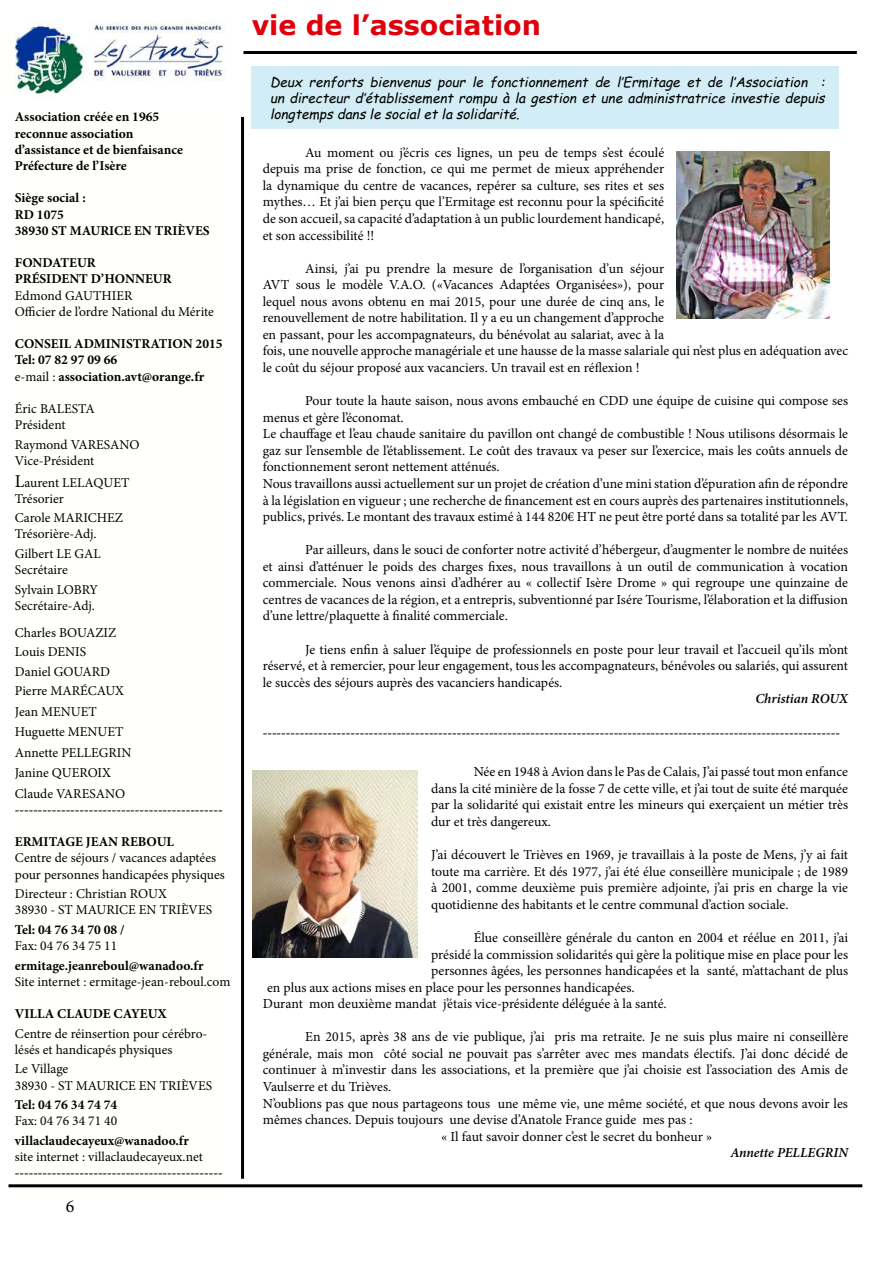
<style>
.page{position:relative;width:893px;height:1263px;background:#fff}
.page>*{position:absolute;margin:0;border:0;box-sizing:border-box;transform-origin:0 0}
.t1{font:700 27px "Verdana";color:#e0000b}
.t2{font:18px "Minion Pro";color:#000}
.t3{font:13.8px/16.5px "Minion Pro";color:#000;text-align:justify}
.t4{font:italic 600 13.8px "Minion Pro";color:#000}
.t5{font:13.5px/16.2px "Minion Pro";color:#000}
.t6{font:700 13.5px/16.2px "Minion Pro";color:#000}
.t7{font:italic 13.5px/16.2px "Comic Sans MS";color:#000;text-align:justify}
.s1{font-weight:400}
.s2{font-size:18px}
</style>
<div class="page">
<div style="left:252px;top:66px;width:587px;height:63px;background:#d2edf5"></div>
<img style="left:677px;top:151px;width:152px;height:168px">
<img style="left:252px;top:770px;width:166px;height:188px">
<img style="left:16px;top:21px;width:209px;height:73px">
<hr style="left:243px;top:51px;width:614px;height:3px;background:#000">
<hr style="left:9px;top:1184px;width:853px;height:3px;background:#000">
<hr style="left:241px;top:117px;width:3px;height:1062px;background:#000">
<p class="t6" style="left:15px;top:109px;width:170px">Association créée en 1965 reconnue association d’assistance et de bienfaisance<br>Préfecture de l’Isère</p>
<p class="t6" style="left:15px;top:190px;width:196px">Siège social :<br>RD 1075<br>38930 ST MAURICE EN TRIÈVES</p>
<p class="t6" style="left:15px;top:255px;width:158px">FONDATEUR<br>PRÉSIDENT D’HONNEUR</p>
<p class="t5" style="left:15px;top:287px;width:201px">Edmond GAUTHIER<br>Officier de l’ordre National du Mérite</p>
<p class="t6" style="left:15px;top:336px;width:209px">CONSEIL ADMINISTRATION 2015<br>Tel: 07 82 97 09 66<br><span class="s1">e-mail :</span> association.avt@orange.fr</p>
<p class="t5" style="left:15px;top:401px;width:81px">Éric BALESTA<br>Président</p>
<p class="t5" style="left:15px;top:436px;width:126px">Raymond VARESANO<br>Vice-Président</p>
<p class="t5" style="left:15px;top:474px;width:116px"><span class="s2">L</span>aurent LELAQUET<br>Trésorier</p>
<p class="t5" style="left:15px;top:510px;width:110px">Carole MARICHEZ<br>Trésorière-Adj.</p>
<p class="t5" style="left:15px;top:546px;width:87px">Gilbert LE GAL<br>Secrétaire</p>
<p class="t5" style="left:15px;top:581px;width:85px">Sylvain LOBRY<br>Secrétaire-Adj.</p>
<p class="t5" style="left:15px;top:623px;width:118px;line-height:20.1px">Charles BOUAZIZ<br>Louis DENIS<br>Daniel GOUARD<br>Pierre MARÉCAUX<br>Jean MENUET<br>Huguette MENUET<br>Annette PELLEGRIN<br>Janine QUEROIX<br>Claude VARESANO</p>
<p class="t6" style="left:15px;top:801px;width:209px">---------------------------------------------</p>
<p class="t6" style="left:15px;top:834px;width:161px">ERMITAGE JEAN REBOUL</p>
<p class="t5" style="left:15px;top:850px;width:211px">Centre de séjours / vacances adaptées pour personnes handicapées physiques</p>
<p class="t5" style="left:15px;top:886px;width:199px">Directeur : Christian ROUX<br>38930 - ST MAURICE EN TRIÈVES</p>
<p class="t6" style="left:15px;top:921px;width:111px">Tel: 04 76 34 70 08 /</p>
<p class="t5" style="left:15px;top:938px;width:104px">Fax: 04 76 34 75 11</p>
<p class="t6" style="left:15px;top:957px;width:190px">ermitage.jeanreboul@wanadoo.fr</p>
<p class="t5" style="left:15px;top:973px;width:217px">Site internet : ermitage-jean-reboul.com</p>
<p class="t6" style="left:15px;top:1005px;width:154px">VILLA CLAUDE CAYEUX</p>
<p class="t5" style="left:15px;top:1025px;width:194px">Centre de réinsertion pour cérébro&shy;lésés et handicapés physiques</p>
<p class="t5" style="left:15px;top:1061px;width:199px">Le Village<br>38930 - ST MAURICE EN TRIÈVES</p>
<p class="t6" style="left:15px;top:1096px;width:104px">Tel: 04 76 34 74 74</p>
<p class="t5" style="left:15px;top:1113px;width:104px">Fax: 04 76 34 71 40</p>
<p class="t6" style="left:15px;top:1132px;width:176px">villaclaudecayeux@wanadoo.fr</p>
<p class="t5" style="left:15px;top:1148px;width:190px">site internet : villaclaudecayeux.net</p>
<p class="t6" style="left:15px;top:1164px;width:209px">---------------------------------------------</p>
<h2 class="t2" style="left:66px;top:1194px;width:10px">6</h2>
<h1 class="t1" style="left:252px;top:6px;width:291px">vie de l’association</h1>
<p class="t7" style="left:270px;top:73px;width:560px">Deux renforts bienvenus pour le fonctionnement de l’Ermitage et de l’Association : un directeur d’établissement rompu à la gestion et une administratrice investie depuis longtemps dans le socialet la solidarité.</p>
<p class="t3" style="left:263px;top:144px;width:403px;text-indent:43px">Au moment ou j’écris ces lignes, un peu de temps s’est écoulé depuis ma prise de fonction, ce qui me permet de mieux appréhender la dynamique du centre de vacances, repérer sa culture, ses rites et ses mythes… Et j’ai bien perçu que l’Ermitage est reconnu pour la spécificité de son accueil, sa capacité d’adaptation à un public lourdement handicapé, et son accessibilité !!</p>
<p class="t3" style="left:263px;top:260px;width:587px;text-align:left;text-indent:43px">Ainsi, j’ai pu prendre la mesure de l’organisation d’un séjour<br>AVT sous le modèle V.A.O. («Vacances Adaptées Organisées»), pour<br>lequel nous avons obtenu en mai 2015, pour une durée de cinq ans, le<br>renouvellement de notre habilitation. Il y a eu un changement d’approche<br>en passant, pour les accompagnateurs, du bénévolat au salariat, avec à la<br>fois, une nouvelle approche managériale et une hausse de la masse salariale qui n’est plus en adéquation avec le coût du séjour proposé aux vacanciers. Un travail est en réflexion !</p>
<p class="t3" style="left:263px;top:393px;width:587px;text-align:left;text-indent:43px">Pour toute la haute saison, nous avons embauché en CDD une équipe de cuisine qui compose ses menus et gère l’économat.<br>Le chauffage et l’eau chaude sanitaire du pavillon ont changé de combustible ! Nous utilisons désormais le gaz sur l’ensemble de l’établissement. Le coût des travaux va peser sur l’exercice, mais les coûts annuels de fonctionnement seront nettement atténués.<br>Nous travaillons aussi actuellement sur un projet de création d’une mini station d’épuration afin de répondre à la législation en vigueur ; une recherche de financement est en cours auprès des partenaires institutionnels, publics, privés. Le montant des travaux estimé à 144 820€ HT ne peut être porté dans sa totalité par les AVT.</p>
<p class="t3" style="left:263px;top:542px;width:587px;text-indent:43px">Par ailleurs, dans le souci de conforter notre activité d’hébergeur, d’augmenter le nombre de nuitées et ainsi d’atténuer le poids des charges fixes, nous travaillons à un outil de communication à vocation commerciale. Nous venons ainsi d’adhérer au « collectif Isère Drome » qui regroupe une quinzaine de centres de vacances de la région, et a entrepris, subventionné par Isére Tourisme, l’élaboration et la diffusion d’une lettre/plaquette à finalité commerciale.</p>
<p class="t3" style="left:263px;top:641px;width:587px;text-indent:43px">Je tiens enfin à saluer l’équipe de professionnels en poste pour leur travail et l’accueil qu’ils m’ont réservé, et à remercier, pour leur engagement, tous les accompagnateurs, bénévoles ou salariés, qui assurent le succès des séjours auprès des vacanciers handicapés.</p>
<p class="t4" style="left:755px;top:689px;width:94px">Christian ROUX</p>
<p class="t6" style="left:263px;top:724px;width:579px">-----------------------------------------------------------------------------------------------------------------------------</p>
<p class="t3" style="left:431px;top:764px;width:418px;text-indent:43px">Née en 1948 à Avion dans le Pas de Calais, J’ai passé tout mon enfance dans la cité minière de la fosse 7 de cette ville, et j’ai tout de suite été marquée par la solidarité qui existait entre les mineurs qui exerçaient un métier très dur et très dangereux.</p>
<p class="t3" style="left:431px;top:846px;width:418px">J’ai découvert le Trièves en 1969, je travaillais à la poste de Mens, j’y ai fait toute ma carrière. Et dés 1977, j’ai été élue conseillère municipale ; de 1989 à 2001, comme deuxième puis première adjointe, j’ai pris en charge la vie quotidienne des habitants et le centre communal d’action sociale.</p>
<p class="t3" style="left:474px;top:929px;width:376px">Élue conseillère générale du canton en 2004 et réélue en 2011, j’ai</p>
<p class="t3" style="left:431px;top:946px;width:418px">présidé la commission solidarités qui gère la politique mise en place pour les</p>
<p class="t3" style="left:431px;top:962px;width:418px">personnes âgées, les personnes handicapées et la santé, m’attachant de plus</p>
<p class="t3" style="left:267px;top:979px;width:369px">en plus aux actions mises en place pour les personnes handicapées.</p>
<p class="t3" style="left:263px;top:995px;width:405px">Durant mon deuxième mandat j’étais vice-présidente déléguée à la santé.</p>
<p class="t3" style="left:305px;top:1029px;width:544px">En 2015, après 38 ans de vie publique, j’ai pris ma retraite. Je ne suis plus maire ni conseillère</p>
<p class="t3" style="left:263px;top:1045px;width:587px">générale, mais mon côté social ne pouvait pas s’arrêter avec mes mandats électifs. J’ai donc décidé de</p>
<p class="t3" style="left:263px;top:1062px;width:587px">continuer à m’investir dans les associations, et la première que j’ai choisie est l’association des Amis de</p>
<p class="t3" style="left:263px;top:1078px;width:130px">Vaulserre et du Trièves.</p>
<p class="t3" style="left:263px;top:1095px;width:587px">N’oublions pas que nous partageons tous une même vie, une même société, et que nous devons avoir les</p>
<p class="t3" style="left:263px;top:1111px;width:431px">mêmes chances. Depuis toujours une devise d’Anatole France guide mes pas :</p>
<p class="t3" style="left:441px;top:1128px;width:272px">« Il faut savoir donner c’est le secret du bonheur »</p>
<p class="t4" style="left:730px;top:1143px;width:119px">Annette PELLEGRIN</p>
</div>
